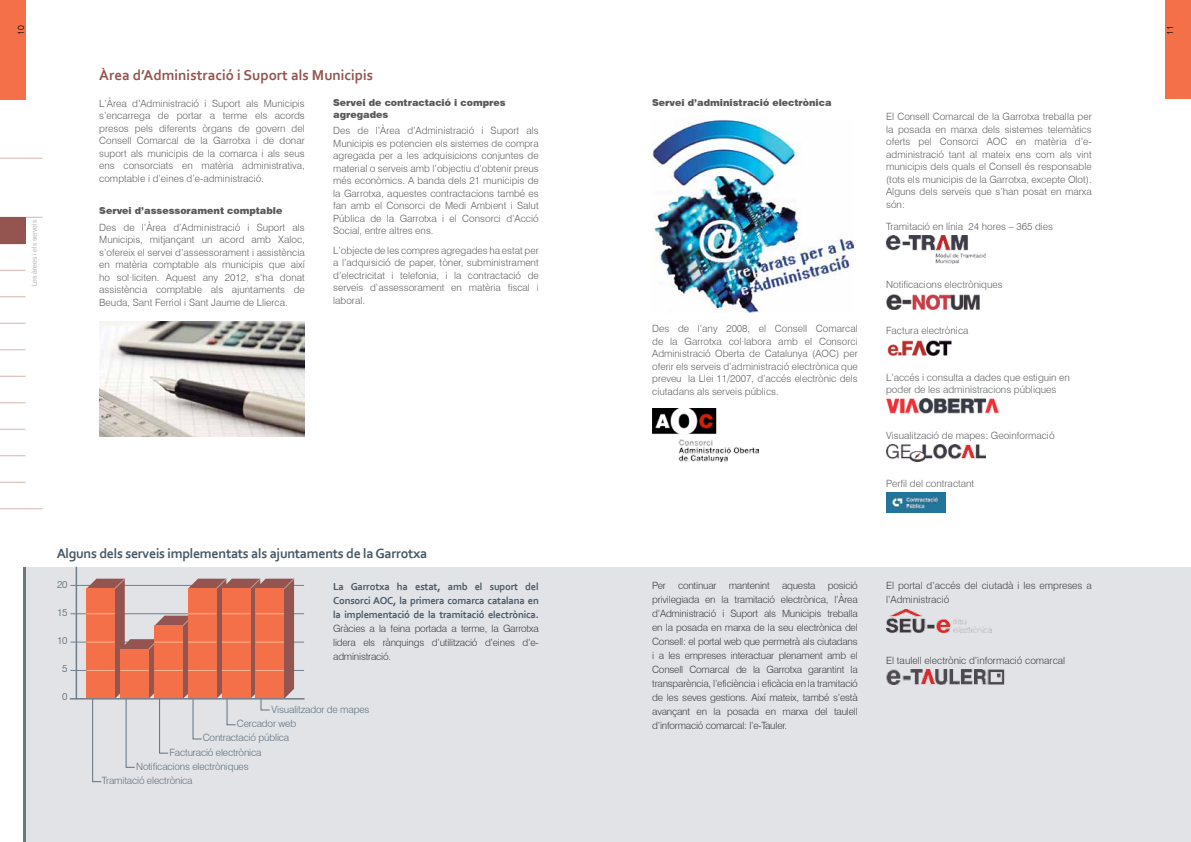
<style>
.page{position:relative;width:1191px;height:842px;background:#fff}
.page>*{position:absolute;margin:0;border:0;box-sizing:border-box;transform-origin:0 0}
.t1{font:700 15px "Corbel";color:#945450}
.t2{font:700 14px "Corbel";letter-spacing:-.02em;color:#485865}
.t3{font:700 10.5px/14px "Corbel";letter-spacing:-.02em;color:#485865;text-align:justify}
.t4{font:300 10px/12.5px "Swiss 721 BT";color:#636466;text-align:justify}
.t5{font:300 10px/14px "Swiss 721 BT";letter-spacing:-.02em;color:#414042;text-align:justify}
.t6{font:300 10px "Swiss 721 BT";letter-spacing:-.015em;color:#63717d}
.t7{font:300 10px/14px "Swiss 721 BT";color:#414042}
.t8{font:300 10px "Swiss 721 BT";color:#566471}
.t9{font:900 9.5px/12px "Swiss 721 BT";color:#58595b}
.t10{font:300 9px "Swiss 721 BT";color:#000}
.t11{font:300 7px "Swiss 721 BT";color:#9d9fa2}
</style>
<div class="page">
<div style="left:26px;top:567px;width:1165px;height:275px;background:#e1e3e7"></div>
<div style="left:0;top:0;width:26px;height:99px;background:#f37049"></div>
<div style="left:1165px;top:0;width:26px;height:99px;background:#f37049"></div>
<hr style="left:23px;top:567px;width:3px;height:275px;background:#6b7884">
<hr style="left:0;top:158px;width:43px;height:1px;background:#d2b6ae">
<hr style="left:0;top:217px;width:43px;height:1px;background:#d2b6ae">
<svg style="left:0;top:270px;width:26px;height:1px"></svg>
<svg style="left:0;top:297px;width:26px;height:1px"></svg>
<svg style="left:0;top:323px;width:26px;height:1px"></svg>
<svg style="left:0;top:376px;width:26px;height:1px"></svg>
<svg style="left:0;top:456px;width:26px;height:1px"></svg>
<hr style="left:0;top:509px;width:43px;height:1px;background:#d2b6ae">
<svg style="left:0;top:429px;width:26px;height:1px"></svg>
<svg style="left:0;top:482px;width:26px;height:1px"></svg>
<svg style="left:0;top:403px;width:26px;height:1px"></svg>
<svg style="left:0;top:350px;width:26px;height:1px"></svg>
<svg style="left:0;top:244px;width:26px;height:1px"></svg>
<div style="left:0;top:217px;width:26px;height:27px;background:#945450"></div>
<img style="left:99px;top:321px;width:206px;height:116px">
<img style="left:652px;top:408px;width:106px;height:54px">
<img style="left:886px;top:235px;width:99px;height:28px">
<img style="left:886px;top:294px;width:93px;height:15px">
<img style="left:887px;top:340px;width:65px;height:16px">
<img style="left:886px;top:398px;width:112px;height:16px">
<img style="left:886px;top:444px;width:99px;height:18px">
<img style="left:886px;top:493px;width:59px;height:19px">
<img style="left:886px;top:609px;width:105px;height:24px">
<img style="left:886px;top:670px;width:119px;height:14px">
<svg style="left:70px;top:566px;width:235px;height:216px"></svg>
<img style="left:652px;top:119px;width:202px;height:194px">
<p class="t10" style="left:15px;top:35px;width:11px;rotate:-90deg">10</p>
<p class="t10" style="left:1164px;top:35px;width:11px;rotate:-90deg">11</p>
<p class="t11" style="left:30px;top:286px;width:68px;rotate:-90deg">Les àrees i els serveis</p>
<h1 class="t1" style="left:99px;top:66px;width:275px">Àrea d’Administració i Suport als Municipis</h1>
<p class="t4" style="left:99px;top:97px;width:207px">L’Àrea d’Administració i Suport als Municipis s’encarrega de portar a terme els acords presos pels diferents òrgans de govern del Consell Comarcal de la Garrotxa i de donar suport als municipis de la comarca i als seus ens consorciats en matèria administrativa, comptable i d’eines d’e-administració.</p>
<p class="t9" style="left:99px;top:205px;width:185px">Servei d’assessorament comptable</p>
<p class="t4" style="left:99px;top:221px;width:207px">Des de l’Àrea d’Administració i Suport als Municipis, mitjançant un acord amb Xaloc, s’ofereix el servei d’assessorament i assistència en matèria comptable als municipis que així ho sol·liciten. Aquest any 2012, s’ha donat assistència comptable als ajuntaments de Beuda, Sant Ferriol i Sant Jaume de Llierca.</p>
<p class="t9" style="left:333px;top:97px;width:174px">Servei de contractació i compres agregades</p>
<p class="t4" style="left:333px;top:124px;width:207px">Des de l’Àrea d’Administració i Suport als Municipis es potencien els sistemes de compra agregada per a les adquisicions conjuntes de material o serveis amb l’objectiu d’obtenir preus més econòmics. A banda dels 21 municipis de la Garrotxa, aquestes contractacions també es fan amb el Consorci de Medi Ambient i Salut Pública de la Garrotxa i el Consorci d’Acció Social, entre altres ens.</p>
<p class="t4" style="left:333px;top:244px;width:207px">L’objecte de les compres agregades ha estat per a l’adquisició de paper, tòner, subministrament d’electricitat i telefonia, i la contractació de serveis d’assessorament en matèria fiscal i laboral.</p>
<h2 class="t2" style="left:57px;top:545px;width:372px">Alguns dels serveis implementats als ajuntaments de la Garrotxa</h2>
<p class="t8" style="left:57px;top:578px;width:12px">20</p>
<p class="t8" style="left:57px;top:606px;width:12px">15</p>
<p class="t8" style="left:57px;top:634px;width:12px">10</p>
<p class="t8" style="left:62px;top:662px;width:7px">5</p>
<p class="t8" style="left:62px;top:690px;width:7px">0</p>
<p class="t6" style="left:272px;top:703px;width:99px">Visualitzador de mapes</p>
<p class="t6" style="left:237px;top:717px;width:61px">Cercador web</p>
<p class="t6" style="left:203px;top:732px;width:88px">Contractació pública</p>
<p class="t6" style="left:170px;top:746px;width:93px">Facturació electrònica</p>
<p class="t6" style="left:136px;top:760px;width:114px">Notificacions electròniques</p>
<p class="t6" style="left:102px;top:774px;width:92px">Tramitació electrònica</p>
<p class="t3" style="left:333px;top:579px;width:207px">La Garrotxa ha estat, amb el suport del Consorci AOC, la primera comarca catalana en la implementació de la tramitació electrònica.</p>
<p class="t5" style="left:333px;top:621px;width:207px">Gràcies a la feina portada a terme, la Garrotxa lidera els rànquings d’utilització d’eines d’e&shy;administració.</p>
<p class="t9" style="left:652px;top:97px;width:181px">Servei d’administració electrònica</p>
<p class="t4" style="left:652px;top:322px;width:207px">Des de l’any 2008, el Consell Comarcal de la Garrotxa col·labora amb el Consorci Administració Oberta de Catalunya (AOC) per oferir els serveis d’administració electrònica que preveu la Llei 11/2007, d’accés electrònic dels ciutadans als serveis públics.</p>
<p class="t4" style="left:886px;top:111px;width:207px">El Consell Comarcal de la Garrotxa treballa per la posada en marxa dels sistemes telemàtics oferts pel Consorci AOC en matèria d’e&shy;administració tant al mateix ens com als vint municipis dels quals el Consell és responsable (tots els municipis de la Garrotxa, excepte Olot).<br>Alguns dels serveis que s’han posat en marxa són:</p>
<p class="t4" style="left:886px;top:220px;width:168px">Tramitació en línia 24 hores – 365 dies</p>
<p class="t4" style="left:886px;top:279px;width:118px">Notificacions electròniques</p>
<p class="t4" style="left:886px;top:324px;width:84px">Factura electrònica</p>
<p class="t4" style="left:886px;top:371px;width:185px;line-height:12px">L’accés i consulta a dades que estiguin en poder de les administracions públiques</p>
<p class="t4" style="left:886px;top:429px;width:170px">Visualització de mapes: Geoinformació</p>
<p class="t4" style="left:886px;top:477px;width:90px">Perfil del contractant</p>
<p class="t5" style="left:652px;top:579px;width:207px">Per continuar mantenint aquesta posició privilegiada en la tramitació electrònica, l’Àrea d’Administració i Suport als Municipis treballa en la posada en marxa de la seu electrònica del Consell: el portal web que permetrà als ciutadans i a les empreses interactuar plenament amb el Consell Comarcal de la Garrotxa garantint la transparència, l’eficiència i eficàcia en la tramitació de les seves gestions. Així mateix, també s’està avançant en la posada en marxa del taulell d’informació comarcal: l’e-Tauler.</p>
<p class="t7" style="left:886px;top:579px;width:207px">El portal d’accés del ciutadà i les empreses a l’Administració</p>
<p class="t7" style="left:886px;top:653px;width:181px">El taulell electrònic d’informació comarcal</p>
</div>
